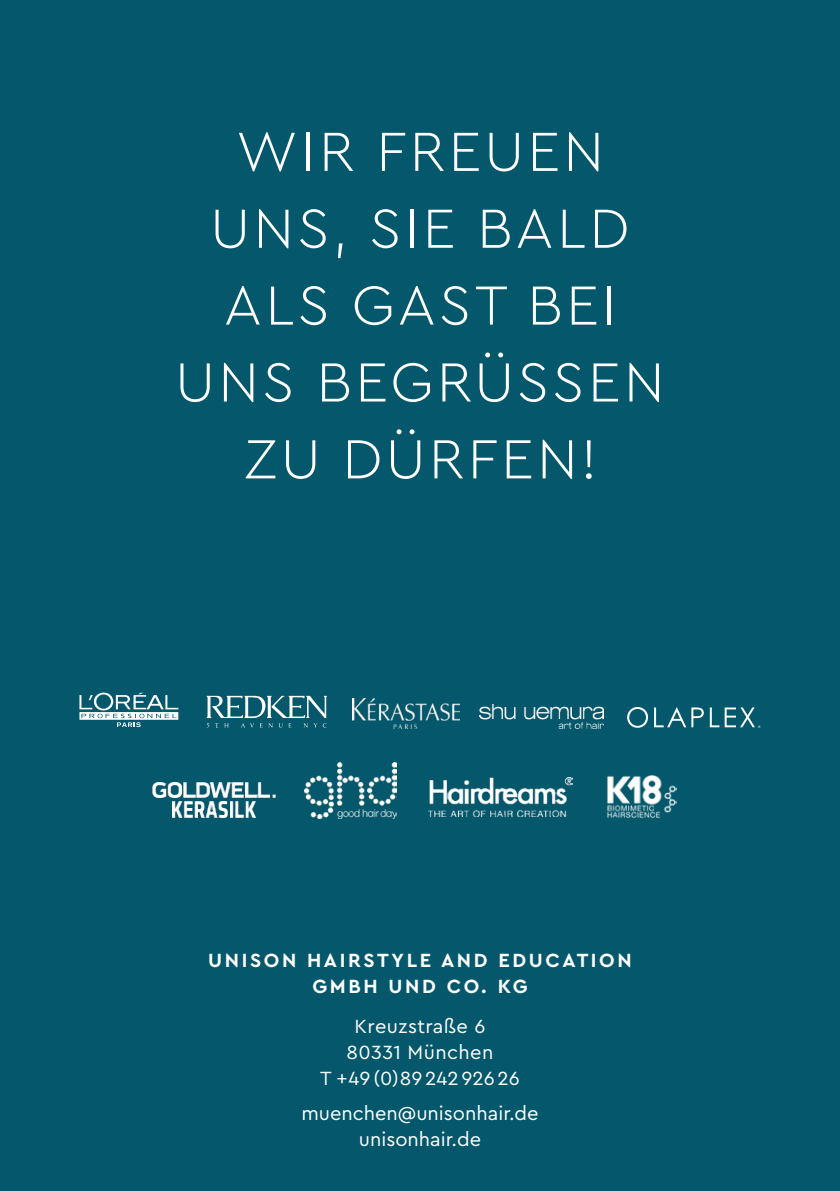
<style>
.page{position:relative;width:840px;height:1191px;background:#fff}
.page>*{position:absolute;margin:0;border:0;box-sizing:border-box;transform-origin:0 0}
.t1{font:300 57.6px/76.8px "Cera PRO";letter-spacing:.06em;color:#fff;text-align:center}
.t2{font:20px/26px "Cera Pro";letter-spacing:.02em;color:#fff;text-align:center}
.t3{font:700 20px/26px "Cera Pro";letter-spacing:.13em;color:#fff;text-align:center}
.t4{font:20px/26px "Cera Pro";color:#fff;text-align:center}
</style>
<div class="page">
<div style="left:0;top:0;width:839px;height:1191px;background:#05586c"></div>
<img style="left:479px;top:704px;width:124px;height:24px">
<svg style="left:79px;top:692px;width:99px;height:35px"></svg>
<svg style="left:206px;top:696px;width:121px;height:31px"></svg>
<img style="left:352px;top:698px;width:107px;height:30px">
<svg style="left:627px;top:707px;width:20px;height:21px"></svg>
<svg style="left:654px;top:707px;width:31px;height:20px"></svg>
<svg style="left:691px;top:707px;width:12px;height:20px"></svg>
<svg style="left:709px;top:707px;width:51px;height:21px"></svg>
<img style="left:153px;top:782px;width:122px;height:15px">
<img style="left:172px;top:802px;width:83px;height:15px">
<img style="left:428px;top:777px;width:144px;height:39px">
<img style="left:304px;top:763px;width:92px;height:55px">
<img style="left:607px;top:775px;width:69px;height:43px">
<p class="t1" style="left:175px;top:111px;width:490px">WIR FREUEN<br>UNS, SIE BALD<br>ALS GAST BEI<br>UNS BEGRÜSSEN<br>ZU DÜRFEN!</p>
<p class="t3" style="left:208px;top:946px;width:425px">UNISON HAIRSTYLE AND EDUCATION<br>GMBH UND CO. KG</p>
<p class="t2" style="left:320px;top:1012px;width:201px">Kreuzstraße 6<br>80331 München<br>T +49 (0)89 242 926 26</p>
<p class="t4" style="left:301px;top:1099px;width:239px">muenchen@unisonhair.de unisonhair.de</p>
</div>
